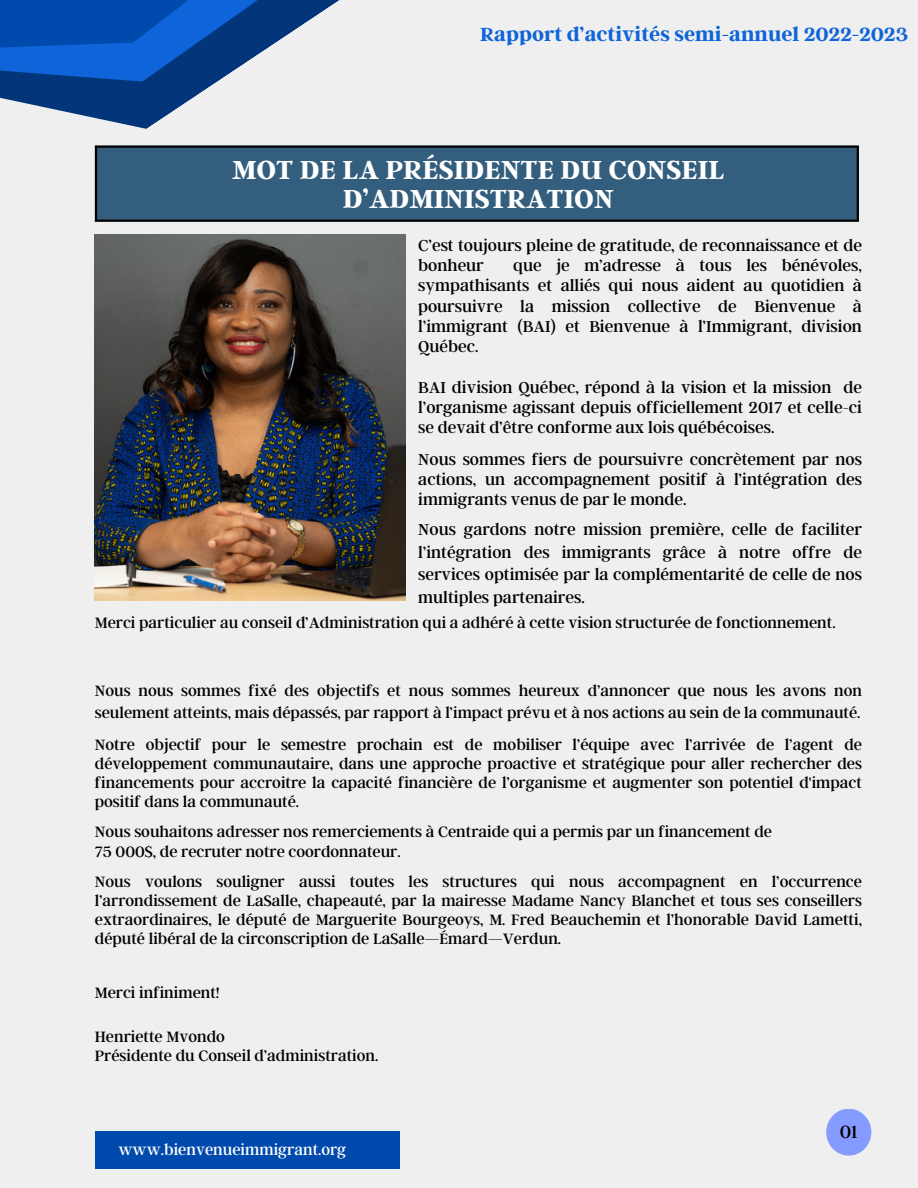
<style>
.page{position:relative;width:918px;height:1188px;background:#efefef}
.page>*{position:absolute;margin:0;border:0;box-sizing:border-box;transform-origin:0 0}
.t1{font:700 28.95px/29.2px "Argent CF";color:#fff;text-align:center}
.t2{font:700 21.15px "Argent CF";color:#0e64d8}
.t3{font:19.65px "Argent CF";color:#000}
.t4{font:17.55px/20.2px "Argent CF";color:#000;text-align:justify}
.t5{font:16.65px/19.2px "Argent CF";color:#000;text-align:justify}
.t6{font:16.65px "Argent CF";color:#fff}
</style>
<div class="page">
<div style="left:96px;top:146px;width:762px;height:75px;background:#345e7d"></div>
<hr style="left:857px;top:148px;width:2px;height:72px;background:#000">
<hr style="left:95px;top:145px;width:764px;height:3px;background:#000">
<hr style="left:95px;top:220px;width:764px;height:2px;background:#000">
<svg style="left:94px;top:201px;width:400px;height:21px"></svg>
<svg style="left:0;top:0;width:494px;height:201px"></svg>
<div style="left:95px;top:1131px;width:304px;height:38px;background:#004aad"></div>
<img style="left:95px;top:235px;width:310px;height:366px">
<div style="left:826px;top:1109px;width:45px;height:47px;background:#849bff;border-radius:50%"></div>
<p class="t2" style="left:480px;top:20px;width:429px">Rapport d’activités semi-annuel 2022-2023</p>
<h1 class="t1" style="left:232px;top:154px;width:494px">MOT DE LA PRÉSIDENTE DU CONSEIL<br>D’ADMINISTRATION</h1>
<p class="t4" style="left:418px;top:234px;width:445px">C’est toujours pleine de gratitude, de reconnaissance et de bonheur</p>
<p class="t4" style="left:418px;top:254px;width:445px;text-indent:95px">que je m’adresse à tous les bénévoles, sympathisants et alliés qui nous aident au quotidien à poursuivre la mission collective de Bienvenue à l’immigrant (BAI) et Bienvenue à l’Immigrant, division Québec.</p>
<p class="t4" style="left:418px;top:376px;width:445px">BAI division Québec, répond à la vision et la mission de l’organisme agissant depuis officiellement 2017 et celle-ci se devait d’être conforme aux lois québécoises.</p>
<p class="t4" style="left:418px;top:448px;width:445px">Nous sommes fiers de poursuivre concrètement par nos actions, un accompagnement positif à l’intégration des immigrants venus de par le monde.</p>
<p class="t4" style="left:418px;top:518px;width:445px;line-height:22.5px">Nous gardons notre mission première, celle de faciliter l’intégration des immigrants grâce à notre offre de services optimisée par la complémentarité de celle de nos multiples partenaires.</p>
<p class="t5" style="left:95px;top:612px;width:742px">Merci particulier au conseil d’Administration qui a adhéré à cette vision structurée de fonctionnement.</p>
<p class="t5" style="left:95px;top:678px;width:769px;line-height:22.5px">Nous nous sommes fixé des objectifs et nous sommes heureux d’annoncer que nous les avons non seulement atteints, mais dépassés, par rapport à l’impact prévu et à nos actions au sein de la communauté.</p>
<p class="t5" style="left:95px;top:734px;width:769px">Notre objectif pour le semestre prochain est de mobiliser l’équipe avec l’arrivée de l’agent de développement communautaire, dans une approche proactive et stratégique pour aller rechercher des financements pour accroitre la capacité financière de l’organisme et augmenter son potentiel d'impact positif dans la communauté.</p>
<p class="t5" style="left:95px;top:822px;width:679px">Nous souhaitons adresser nos remerciements à Centraide qui a permis par un financement de</p>
<p class="t5" style="left:95px;top:841px;width:307px">75 000$, de recruter notre coordonnateur.</p>
<p class="t5" style="left:95px;top:871px;width:769px">Nous voulons souligner aussi toutes les structures qui nous accompagnent en l’occurrence l’arrondissement de LaSalle, chapeauté, par la mairesse Madame Nancy Blanchet et tous ses conseillers extraordinaires, le député de Marguerite Bourgeoys, M. Fred Beauchemin et l’honorable David Lametti, député libéral de la circonscription de LaSalle—Émard—Verdun.</p>
<p class="t5" style="left:95px;top:983px;width:127px">Merci infiniment!</p>
<p class="t5" style="left:95px;top:1026px;width:132px">Henriette Mvondo</p>
<p class="t5" style="left:95px;top:1046px;width:285px">Présidente du Conseil d’administration.</p>
<p class="t6" style="left:118px;top:1139px;width:229px">www.bienvenueimmigrant.org</p>
<h2 class="t3" style="left:840px;top:1119px;width:20px">01</h2>
</div>
